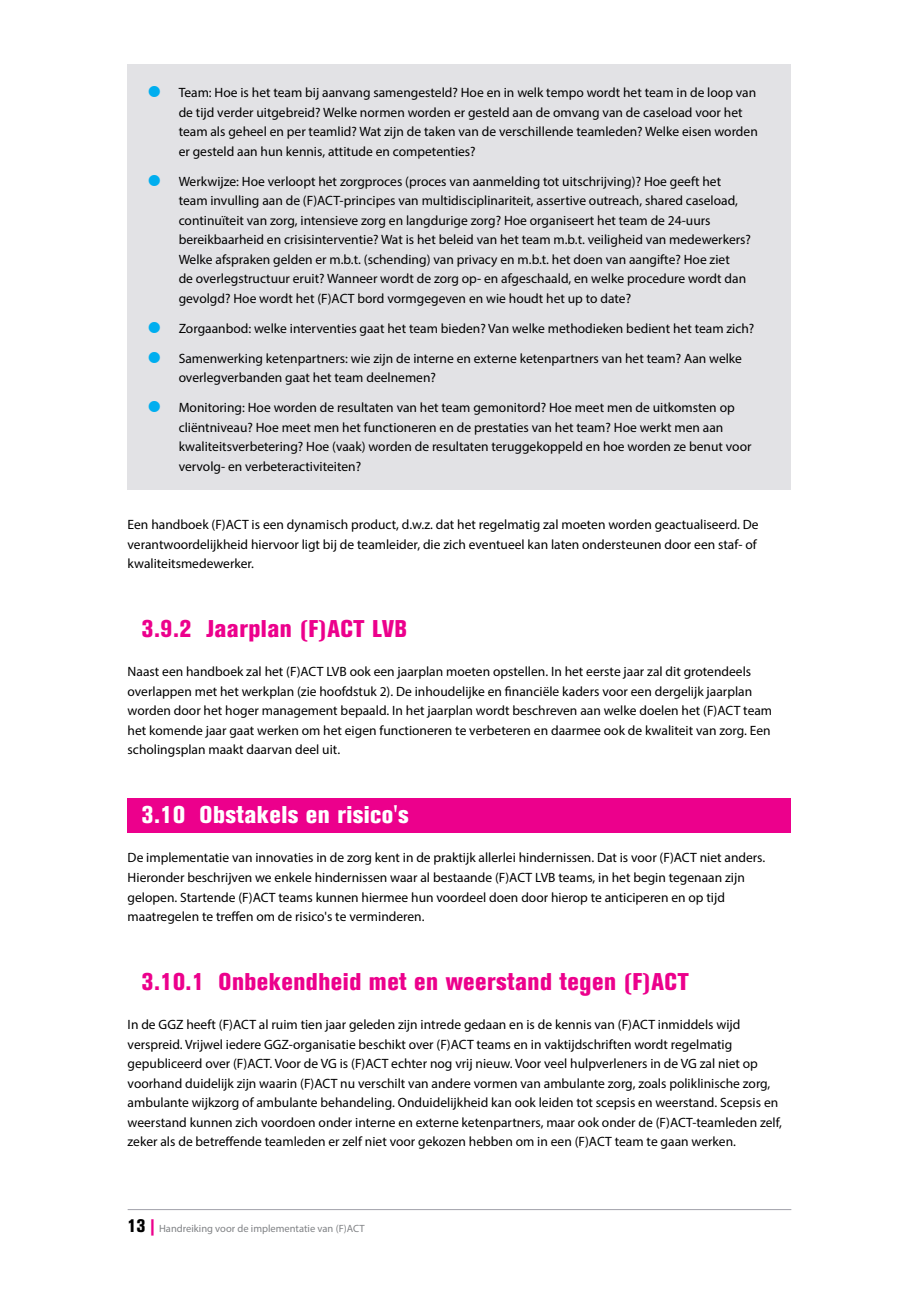
<style>
.page{position:relative;width:919px;height:1289px;background:#fff}
.page>*{position:absolute;margin:0;border:0;box-sizing:border-box;transform-origin:0 0}
.t1{font:800 condensed 24px "Akzidenz Grotesk BQ";letter-spacing:.02em;color:#ec008c}
.t2{font:800 condensed 24px "Akzidenz Grotesk BQ";letter-spacing:.02em;color:#fff}
.t3{font:13.5px/19.5px "Myriad Pro";color:#000}
.t4{font:10.5px "Myriad Pro";color:#808285}
.s1{font-family:"Monotype Sorts";font-size:15px;color:#00aeef}
.s2{font-family:"Akzidenz Grotesk BQ";font-weight:800;font-stretch:condensed;font-size:18px;color:#000}
.s3{font-family:"Akzidenz Grotesk BQ";font-weight:800;font-stretch:condensed;font-size:18px;color:#ec008c}
</style>
<div class="page">
<div style="left:128px;top:64px;width:663px;height:425px;background:#e2e2e5"></div>
<div style="left:128px;top:798px;width:663px;height:34px;background:#ec008c"></div>
<hr style="left:128px;top:1209px;width:663px;height:1px;background:#414152">
<p class="t3" style="left:179px;top:83px;width:580px;text-indent:-30px"><span class="s1">l</span> Team: Hoe is het team bij aanvang samengesteld? Hoe en in welk tempo wordt het team in de loop van de tijd verder uitgebreid? Welke normen worden er gesteld aan de omvang van de caseload voor het team als geheel en per teamlid? Wat zijn de taken van de verschillende teamleden? Welke eisen worden er gesteld aan hun kennis, attitude en competenties?</p>
<p class="t3" style="left:179px;top:171px;width:574px;text-indent:-30px"><span class="s1">l</span> Werkwijze: Hoe verloopt het zorgproces (proces van aanmelding tot uitschrijving)? Hoe geeft het team invulling aan de (F)ACT-principes van multidisciplinariteit, assertive outreach, shared caseload, continuïteit van zorg, intensieve zorg en langdurige zorg? Hoe organiseert het team de 24-uurs bereikbaarheid en crisisinterventie? Wat is het beleid van het team m.b.t. veiligheid van medewerkers?<br>Welke afspraken gelden er m.b.t. (schending) van privacy en m.b.t. het doen van aangifte? Hoe ziet<br>de overlegstructuur eruit? Wanneer wordt de zorg op- en afgeschaald, en welke procedure wordt dan gevolgd? Hoe wordt het (F)ACT bord vormgegeven en wie houdt het up to date?</p>
<p class="t3" style="left:149px;top:318px;width:607px"><span class="s1">l</span> Zorgaanbod: welke interventies gaat het team bieden? Van welke methodieken bedient het team zich?</p>
<p class="t3" style="left:179px;top:348px;width:565px;text-indent:-30px"><span class="s1">l</span> Samenwerking ketenpartners: wie zijn de interne en externe ketenpartners van het team? Aan welke overlegverbanden gaat het team deelnemen?</p>
<p class="t3" style="left:179px;top:398px;width:574px;text-indent:-30px"><span class="s1">l</span> Monitoring: Hoe worden de resultaten van het team gemonitord? Hoe meet men de uitkomsten op cliëntniveau? Hoe meet men het functioneren en de prestaties van het team? Hoe werkt men aan kwaliteitsverbetering? Hoe (vaak) worden de resultaten teruggekoppeld en hoe worden ze benut voor vervolg- en verbeteractiviteiten?</p>
<p class="t3" style="left:128px;top:515px;width:632px">Een handboek (F)ACT is een dynamisch product, d.w.z. dat het regelmatig zal moeten worden geactualiseerd. De verantwoordelijkheid hiervoor ligt bij de teamleider, die zich eventueel kan laten ondersteunen door een staf- of kwaliteitsmedewerker.</p>
<h1 class="t1" style="left:142px;top:615px;width:267px">3.9.2 Jaarplan (F)ACT LVB</h1>
<p class="t3" style="left:128px;top:662px;width:646px">Naast een handboek zal het (F)ACT LVB ook een jaarplan moeten opstellen. In het eerste jaar zal dit grotendeels overlappen met het werkplan (zie hoofdstuk 2). De inhoudelijke en financiële kaders voor een dergelijk jaarplan worden door het hoger management bepaald. In het jaarplan wordt beschreven aan welke doelen het (F)ACT team het komende jaar gaat werken om het eigen functioneren te verbeteren en daarmee ook de kwaliteit van zorg. Een scholingsplan maakt daarvan deel uit.</p>
<h1 class="t2" style="left:142px;top:801px;width:268px">3.10 Obstakels en risico's</h1>
<p class="t3" style="left:128px;top:848px;width:639px">De implementatie van innovaties in de zorg kent in de praktijk allerlei hindernissen. Dat is voor (F)ACT niet anders.<br>Hieronder beschrijven we enkele hindernissen waar al bestaande (F)ACT LVB teams, in het begin tegenaan zijn gelopen. Startende (F)ACT teams kunnen hiermee hun voordeel doen door hierop te anticiperen en op tijd maatregelen te treffen om de risico's te verminderen.</p>
<h1 class="t1" style="left:142px;top:967px;width:549px">3.10.1 Onbekendheid met en weerstand tegen (F)ACT</h1>
<p class="t3" style="left:128px;top:1014px;width:656px">In de GGZ heeft (F)ACT al ruim tien jaar geleden zijn intrede gedaan en is de kennis van (F)ACT inmiddels wijd verspreid. Vrijwel iedere GGZ-organisatie beschikt over (F)ACT teams en in vaktijdschriften wordt regelmatig gepubliceerd over (F)ACT. Voor de VG is (F)ACT echter nog vrij nieuw. Voor veel hulpverleners in de VG zal niet op voorhand duidelijk zijn waarin (F)ACT nu verschilt van andere vormen van ambulante zorg, zoals poliklinische zorg, ambulante wijkzorg of ambulante behandeling. Onduidelijkheid kan ook leiden tot scepsis en weerstand. Scepsis en weerstand kunnen zich voordoen onder interne en externe ketenpartners, maar ook onder de (F)ACT-teamleden zelf, zeker als de betreffende teamleden er zelf niet voor gekozen hebben om in een (F)ACT team te gaan werken.</p>
<p class="t4" style="left:128px;top:1222px;width:238px"><span class="s2">13</span> <span class="s3">|</span> Handreiking voor de implementatie van (F)ACT</p>
</div>
